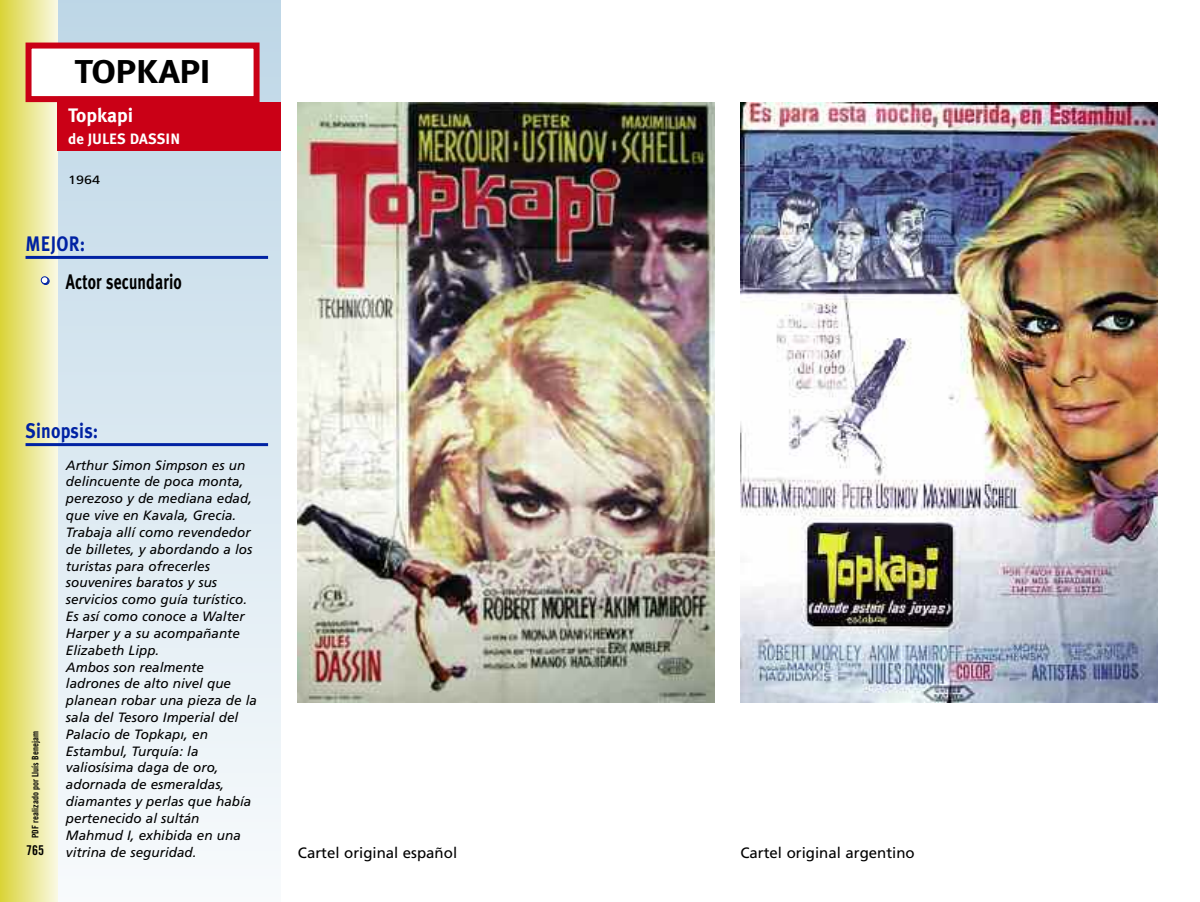
<style>
.page{position:relative;width:1200px;height:902px;background:#fff}
.page>*{position:absolute;margin:0;border:0;box-sizing:border-box;transform-origin:0 0}
.t1{font:700 33px "Meta Plus";letter-spacing:-.01em;color:#000;scale:1.1 1}
.t2{font:700 21px "Meta Plus";letter-spacing:.01em;color:#000;scale:.75 1}
.t3{font:700 21px "Meta Plus";letter-spacing:.01em;color:#0022a3;scale:.85 1}
.t4{font:700 19.5px "Meta Plus";color:#fff}
.t5{font:15px "Frutiger";color:#000}
.t6{font:700 15px "Meta Plus";color:#fff}
.t7{font:italic 13.5px/16.8px "Frutiger";color:#000}
.t8{font:13.5px "Trade Gothic Bold Cond Twenty";color:#000}
.t9{font:12px "Frutiger";color:#000;scale:1.2 1}
.t10{font:9px "Trade Gothic Bold Cond Twenty";color:#000}
.s1{font-family:"Futura";font-weight:800;font-size:18px;color:#fff}
</style>
<div class="page">
<div style="left:0;top:0;width:281px;height:901px;background:linear-gradient(to bottom,#bdd5e6,#f8fbfd)"></div>
<div style="left:0;top:0;width:57px;height:901px;background:linear-gradient(to right,#dad437,#f9f8e0)"></div>
<div style="left:32px;top:49px;width:221px;height:47px;background:#fff"></div>
<div style="left:26px;top:43px;width:233px;height:59px;border:6px solid #ca0016"></div>
<div style="left:57px;top:102px;width:224px;height:49px;background:#ca0016"></div>
<hr style="left:26px;top:256px;width:242px;height:3px;background:#0022a3">
<img style="left:298px;top:102px;width:416px;height:600px">
<img style="left:740px;top:102px;width:417px;height:600px">
<hr style="left:26px;top:443px;width:242px;height:3px;background:#0022a3">
<h1 class="t1" style="left:74px;top:52px;width:125px">TOPKAPI</h1>
<h3 class="t4" style="left:68px;top:103px;width:67px">Topkapi</h3>
<p class="t6" style="left:68px;top:130px;width:113px">de JULES DASSIN</p>
<p class="t9" style="left:68px;top:175px;width:28px">1964</p>
<h2 class="t3" style="left:26px;top:231px;width:72px">MEJOR:</h2>
<h2 class="t2" style="left:37px;top:269px;width:194px"><span class="s1">•</span> Actor secundario</h2>
<h2 class="t3" style="left:26px;top:418px;width:87px">Sinopsis:</h2>
<p class="t7" style="left:66px;top:457px;width:192px">Arthur Simon Simpson es un delincuente de poca monta, perezoso y de mediana edad, que vive en Kavala, Grecia.<br>Trabaja allí como revendedor de billetes, y abordando a los turistas para ofrecerles souvenires baratos y sus servicios como guía turístico.<br>Es así como conoce a Walter<br>Harper y a su acompañante<br>Elizabeth Lipp.<br>Ambos son realmente ladrones de alto nivel que planean robar una pieza de la sala del Tesoro Imperial del<br>Palacio de Topkapı, en<br>Estambul, Turquía: la valiosísima daga de oro, adornada de esmeraldas, diamantes y perlas que había pertenecido al sultán<br>Mahmud I, exhibida en una vitrina de seguridad.</p>
<p class="t10" style="left:32px;top:838px;width:108px;rotate:-90deg">PDF realizado por Lluís Benejam</p>
<p class="t8" style="left:26px;top:845px;width:19px">765</p>
<p class="t5" style="left:298px;top:846px;width:161px">Cartel original español</p>
<p class="t5" style="left:740px;top:846px;width:176px">Cartel original argentino</p>
</div>
